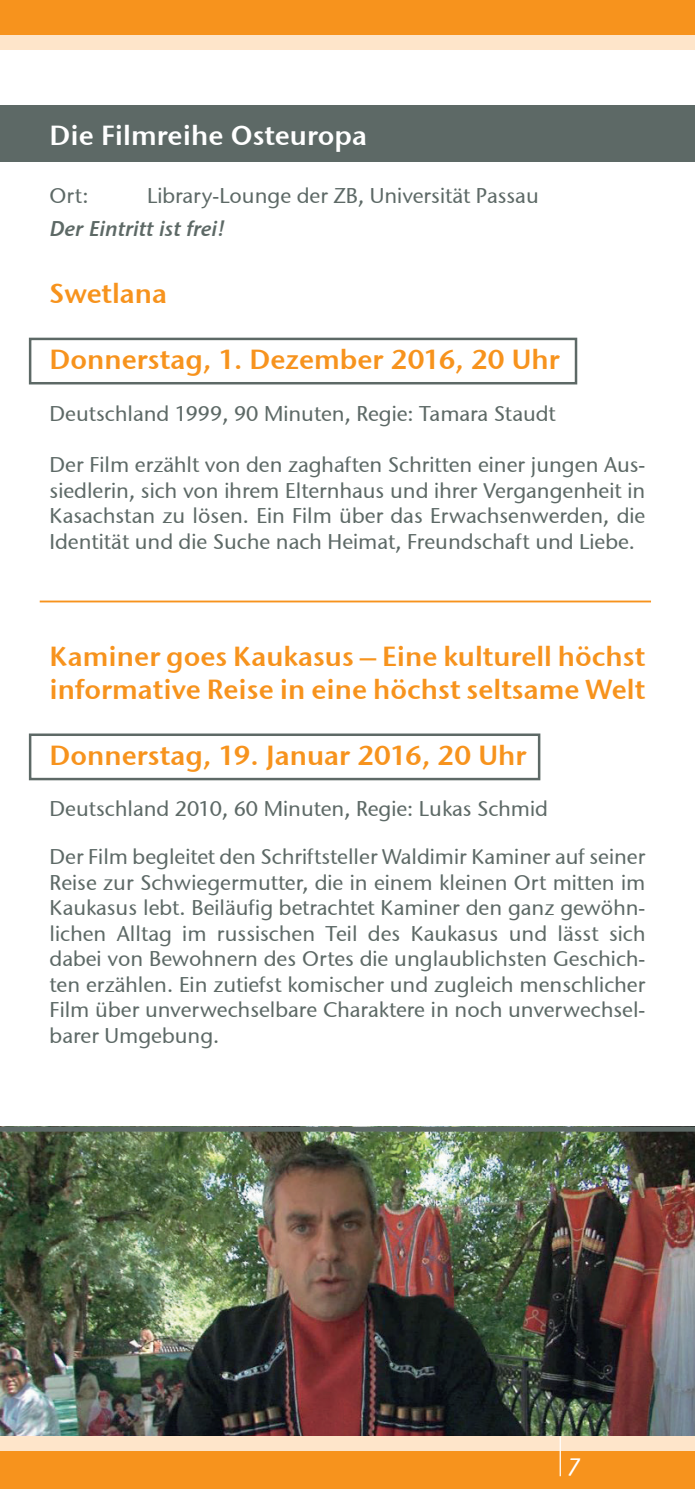
<style>
.page{position:relative;width:695px;height:1489px;background:#fff}
.page>*{position:absolute;margin:0;border:0;box-sizing:border-box;transform-origin:0 0}
.t1{font:27.5px/33px "Stone Sans Semi ITCTT";color:#f7931d}
.t2{font:27.5px "Stone Sans Semi ITCTT";color:#fff}
.t3{font:italic 25px "Stone Sans ITCTT Medium";color:#fff}
.t4{font:21.25px/25.5px "Stone Sans ITCTT Medium";color:#5d6966;text-align:justify}
.t5{font:21.25px "Stone Sans Semi ITCTT Italic";color:#5d6966}
</style>
<div class="page">
<img style="left:1px;top:1131px;width:693px;height:305px">
<img style="left:0;top:1129px;width:1px;height:311px">
<div style="left:0;top:0;width:694px;height:35px;background:#f7931d"></div>
<div style="left:0;top:35px;width:694px;height:14px;background:#fee5ca"></div>
<div style="left:29px;top:337px;width:548px;height:47px;border:2px solid #5d6966"></div>
<div style="left:0;top:105px;width:694px;height:57px;background:#5d6966"></div>
<div style="left:0;top:1126px;width:694px;height:5px;background:#5d6966"></div>
<div style="left:29px;top:733px;width:511px;height:47px;border:2px solid #5d6966"></div>
<hr style="left:40px;top:600px;width:611px;height:2px;background:#f7931d">
<div style="left:0;top:1449px;width:694px;height:39px;background:#f7931d"></div>
<div style="left:0;top:1436px;width:694px;height:14px;background:#fee5ca"></div>
<hr style="left:559px;top:1436px;width:1px;height:39px;background:#fff">
<p class="t2" style="left:50px;top:118px;width:319px">Die Filmreihe Osteuropa</p>
<p class="t4" style="left:50px;top:183px;width:40px">Ort:</p>
<p class="t4" style="left:147px;top:183px;width:393px">Library-Lounge der ZB, Universität Passau</p>
<p class="t5" style="left:50px;top:216px;width:177px">Der Eintritt ist frei!</p>
<p class="t1" style="left:50px;top:276px;width:119px">Swetlana</p>
<p class="t1" style="left:50px;top:342px;width:511px">Donnerstag, 1. Dezember 2016, 20 Uhr</p>
<p class="t4" style="left:50px;top:401px;width:507px">Deutschland 1999, 90 Minuten, Regie: Tamara Staudt</p>
<p class="t4" style="left:50px;top:452px;width:597px">Der Film erzählt von den zaghaften Schritten einer jungen Aus&shy;siedlerin, sich von ihrem Elternhaus und ihrer Vergangenheit in Kasachstan zu lösen. Ein Film über das Erwachsenwerden, die Identität und die Suche nach Heimat, Freundschaft und Liebe.</p>
<p class="t1" style="left:50px;top:639px;width:597px">Kaminer goes Kaukasus – Eine kulturell höchst informative Reise in eine höchst seltsame Welt</p>
<p class="t1" style="left:50px;top:738px;width:478px">Donnerstag, 19. Januar 2016, 20 Uhr</p>
<p class="t4" style="left:50px;top:795px;width:499px">Deutschland 2010, 60 Minuten, Regie: Lukas Schmid</p>
<p class="t4" style="left:50px;top:844px;width:597px">Der Film begleitet den Schriftsteller Waldimir Kaminer auf seiner Reise zur Schwiegermutter, die in einem kleinen Ort mitten im Kaukasus lebt. Beiläufig betrachtet Kaminer den ganz gewöhn&shy;lichen Alltag im russischen Teil des Kaukasus und lässt sich dabei von Bewohnern des Ortes die unglaublichsten Geschich&shy;ten erzählen. Ein zutiefst komischer und zugleich menschlicher Film über unverwechselbare Charaktere in noch unverwechsel&shy;barer Umgebung.</p>
<p class="t3" style="left:566px;top:1451px;width:15px">7</p>
</div>
